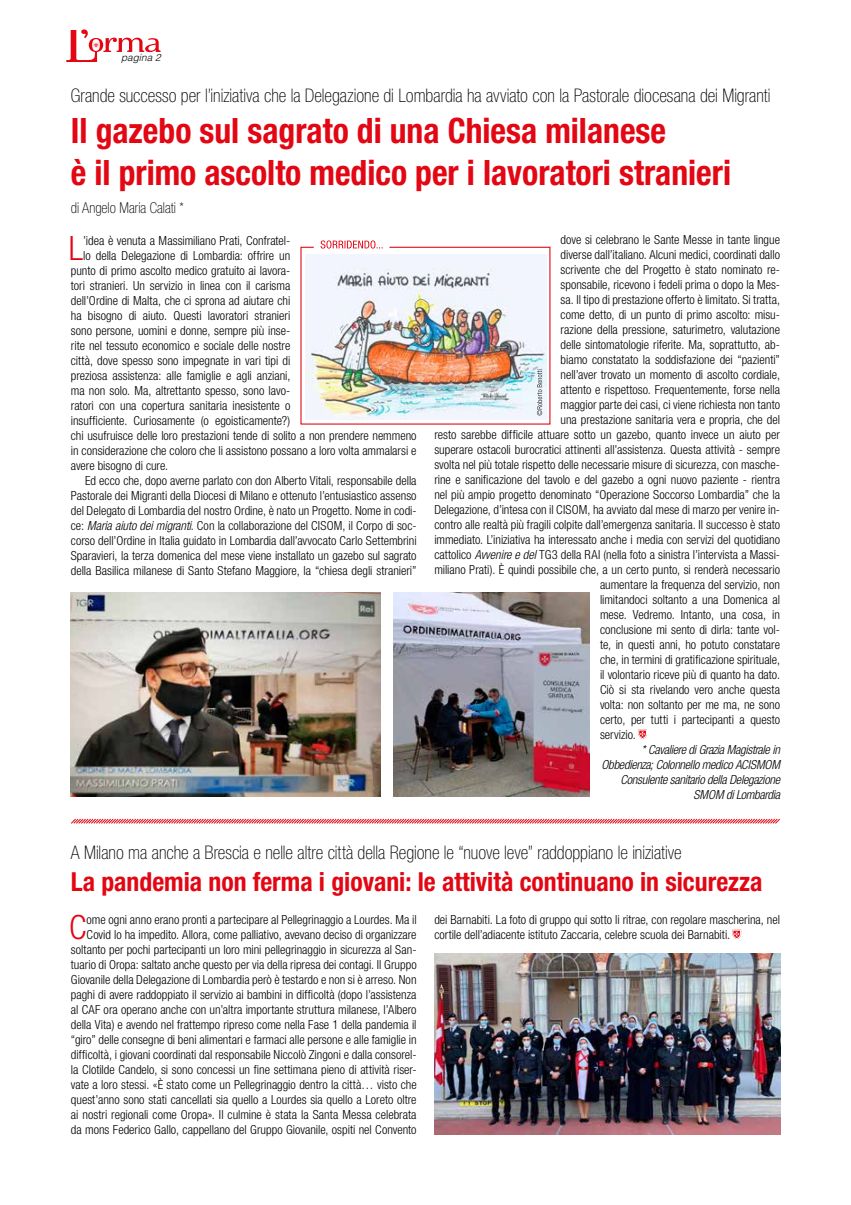
<style>
.page{position:relative;width:851px;height:1205px;background:#fff}
.page>*{position:absolute;margin:0;border:0;box-sizing:border-box;transform-origin:0 0}
.t1{font:700 condensed 35px/41.2px "Helvetica Neue LT Std";color:#e30613;scale:.96 1}
.t2{font:300 condensed 33.5px "Helvetica Neue LT Std";color:#e30613}
.t3{font:700 condensed 26.25px "Helvetica Neue LT Std";color:#e30613}
.t4{font:100 condensed 18.75px "Helvetica Neue LT Std";color:#000}
.t5{font:100 condensed 15px "Helvetica Neue LT Std";color:#000}
.t6{font:300 condensed 12.5px/15px "Helvetica Neue LT Std";color:#000;text-align:right}
.t7{font:italic 300 condensed 12.5px/15px "Helvetica Neue LT Std";letter-spacing:-.02em;color:#000;text-align:right}
.t8{font:italic 300 10px "Helvetica LT Std";color:#000}
.s1{font-style:italic}
</style>
<div class="page">
<svg style="left:66px;top:29px;width:94px;height:33px"></svg>
<svg style="left:638px;top:729px;width:9px;height:10px"></svg>
<svg style="left:732px;top:930px;width:9px;height:9px"></svg>
<svg style="left:320px;top:240px;width:56px;height:6px"></svg>
<img style="left:300px;top:246px;width:251px;height:179px">
<img style="left:393px;top:593px;width:196px;height:203px">
<img style="left:71px;top:593px;width:309px;height:203px">
<img style="left:434px;top:954px;width:346px;height:180px">
<svg style="left:71px;top:818px;width:709px;height:6px"></svg>
<p class="t8" style="left:121px;top:52px;width:41px">pagina 2</p>
<h3 class="t4" style="left:71px;top:85px;width:701px">Grande successo per l’iniziativa che la Delegazione di Lombardia ha avviato con la Pastorale diocesana dei Migranti</h3>
<h1 class="t1" style="left:71px;top:110px;width:689px">Il gazebo sul sagrato di una Chiesa milanese<br>è il primo ascolto medico per i lavoratori stranieri</h1>
<p class="t5" style="left:71px;top:199px;width:114px">di Angelo Maria Calati *</p>
<h2 class="t2" style="left:69px;top:229px;width:16px">L</h2>
<p class="t6" style="left:83px;top:233px;width:208px">’idea è venuta a Massimiliano Prati, Confratel-</p>
<p class="t6" style="left:560px;top:232px;width:221px">dove si celebrano le Sante Messe in tante lingue</p>
<p class="t6" style="left:560px;top:247px;width:221px">diverse dall’italiano. Alcuni medici, coordinati dallo</p>
<p class="t6" style="left:560px;top:262px;width:221px">scrivente che del Progetto è stato nominato re-</p>
<p class="t6" style="left:560px;top:277px;width:221px">sponsabile, ricevono i fedeli prima o dopo la Mes-</p>
<p class="t6" style="left:560px;top:292px;width:221px">sa. Il tipo di prestazione offerto è limitato. Si tratta,</p>
<p class="t6" style="left:560px;top:307px;width:221px">come detto, di un punto di primo ascolto: misu-</p>
<p class="t6" style="left:560px;top:322px;width:221px">razione della pressione, saturimetro, valutazione</p>
<p class="t6" style="left:560px;top:337px;width:221px">delle sintomatologie riferite. Ma, soprattutto, ab-</p>
<p class="t6" style="left:560px;top:352px;width:221px">biamo constatato la soddisfazione dei “pazienti”</p>
<p class="t6" style="left:560px;top:367px;width:221px">nell’aver trovato un momento di ascolto cordiale,</p>
<p class="t6" style="left:560px;top:382px;width:221px">attento e rispettoso. Frequentemente, forse nella</p>
<p class="t6" style="left:560px;top:397px;width:221px">maggior parte dei casi, ci viene richiesta non tanto</p>
<p class="t6" style="left:560px;top:412px;width:221px">una prestazione sanitaria vera e propria, che del</p>
<p class="t6" style="left:434px;top:427px;width:347px">resto sarebbe difficile attuare sotto un gazebo, quanto invece un aiuto per</p>
<p class="t6" style="left:434px;top:442px;width:347px">superare ostacoli burocratici attinenti all’assistenza. Questa attività - sempre</p>
<p class="t6" style="left:434px;top:457px;width:347px">svolta nel più totale rispetto delle necessarie misure di sicurezza, con masche-</p>
<p class="t6" style="left:434px;top:472px;width:347px">rine e sanificazione del tavolo e del gazebo a ogni nuovo paziente - rientra</p>
<p class="t6" style="left:434px;top:487px;width:347px">nel più ampio progetto denominato “Operazione Soccorso Lombardia” che la</p>
<p class="t6" style="left:434px;top:502px;width:347px">Delegazione, d’intesa con il CISOM, ha avviato dal mese di marzo per venire in-</p>
<p class="t6" style="left:434px;top:517px;width:347px">contro alle realtà più fragili colpite dall’emergenza sanitaria. Il successo è stato</p>
<p class="t6" style="left:434px;top:532px;width:347px">immediato. L’iniziativa ha interessato anche i media con servizi del quotidiano</p>
<p class="t6" style="left:434px;top:547px;width:347px">cattolico <span class="s1">Avvenire e del</span> TG3 della RAI (nella foto a sinistra l’intervista a Massi-</p>
<p class="t6" style="left:434px;top:562px;width:347px">miliano Prati). È quindi possibile che, a un certo punto, si renderà necessario</p>
<p class="t6" style="left:600px;top:577px;width:181px">aumentare la frequenza del servizio, non</p>
<p class="t6" style="left:600px;top:592px;width:181px">limitandoci soltanto a una Domenica al</p>
<p class="t6" style="left:600px;top:607px;width:181px">mese. Vedremo. Intanto, una cosa, in</p>
<p class="t6" style="left:600px;top:622px;width:181px">conclusione mi sento di dirla: tante vol-</p>
<p class="t6" style="left:600px;top:637px;width:181px">te, in questi anni, ho potuto constatare</p>
<p class="t6" style="left:600px;top:652px;width:181px">che, in termini di gratificazione spirituale,</p>
<p class="t6" style="left:600px;top:667px;width:181px">il volontario riceve più di quanto ha dato.</p>
<p class="t6" style="left:600px;top:682px;width:181px">Ciò si sta rivelando vero anche questa</p>
<p class="t6" style="left:600px;top:697px;width:181px">volta: non soltanto per me ma, ne sono</p>
<p class="t6" style="left:600px;top:712px;width:181px">certo, per tutti i partecipanti a questo</p>
<p class="t6" style="left:600px;top:727px;width:37px">servizio.</p>
<p class="t7" style="left:601px;top:743px;width:180px">* Cavaliere di Grazia Magistrale in Obbedienza; Colonnello medico ACISMOM Consulente sanitario della Delegazione SMOM di Lombardia</p>
<p class="t6" style="left:83px;top:248px;width:208px">lo della Delegazione di Lombardia: offrire un</p>
<p class="t6" style="left:71px;top:263px;width:221px">punto di primo ascolto medico gratuito ai lavora-</p>
<p class="t6" style="left:71px;top:278px;width:221px">tori stranieri. Un servizio in linea con il carisma</p>
<p class="t6" style="left:71px;top:293px;width:221px">dell’Ordine di Malta, che ci sprona ad aiutare chi</p>
<p class="t6" style="left:71px;top:308px;width:221px">ha bisogno di aiuto. Questi lavoratori stranieri</p>
<p class="t6" style="left:71px;top:323px;width:221px">sono persone, uomini e donne, sempre più inse-</p>
<p class="t6" style="left:71px;top:338px;width:221px">rite nel tessuto economico e sociale delle nostre</p>
<p class="t6" style="left:71px;top:353px;width:221px">città, dove spesso sono impegnate in vari tipi di</p>
<p class="t6" style="left:71px;top:368px;width:221px">preziosa assistenza: alle famiglie e agli anziani,</p>
<p class="t6" style="left:71px;top:383px;width:221px">ma non solo. Ma, altrettanto spesso, sono lavo-</p>
<p class="t6" style="left:71px;top:398px;width:221px">ratori con una copertura sanitaria inesistente o</p>
<p class="t6" style="left:71px;top:413px;width:221px">insufficiente. Curiosamente (o egoisticamente?)</p>
<p class="t6" style="left:71px;top:428px;width:347px">chi usufruisce delle loro prestazioni tende di solito a non prendere nemmeno</p>
<p class="t6" style="left:71px;top:443px;width:347px">in considerazione che coloro che li assistono possano a loro volta ammalarsi e</p>
<p class="t6" style="left:71px;top:458px;width:99px">avere bisogno di cure.</p>
<p class="t6" style="left:85px;top:473px;width:333px">Ed ecco che, dopo averne parlato con don Alberto Vitali, responsabile della</p>
<p class="t6" style="left:71px;top:488px;width:347px">Pastorale dei Migranti della Diocesi di Milano e ottenuto l’entusiastico assenso</p>
<p class="t6" style="left:71px;top:503px;width:347px">del Delegato di Lombardia del nostro Ordine, è nato un Progetto. Nome in codi-</p>
<p class="t6" style="left:71px;top:518px;width:347px">ce: <span class="s1">Maria aiuto dei migranti</span>. Con la collaborazione del CISOM, il Corpo di soc-</p>
<p class="t6" style="left:71px;top:533px;width:347px">corso dell’Ordine in Italia guidato in Lombardia dall’avvocato Carlo Settembrini</p>
<p class="t6" style="left:71px;top:548px;width:347px">Sparavieri, la terza domenica del mese viene installato un gazebo sul sagrato</p>
<p class="t6" style="left:71px;top:563px;width:347px">della Basilica milanese di Santo Stefano Maggiore, la “chiesa degli stranieri”</p>
<h3 class="t4" style="left:71px;top:842px;width:612px">A Milano ma anche a Brescia e nelle altre città della Regione le “nuove leve” raddoppiano le iniziative</h3>
<h3 class="t3" style="left:71px;top:865px;width:693px">La pandemia non ferma i giovani: le attività continuano in sicurezza</h3>
<p class="t6" style="left:434px;top:912px;width:347px;text-align:left">dei Barnabiti. La foto di gruppo qui sotto li ritrae, con regolare mascherina, nel cortile dell’adiacente istituto Zaccaria, celebre scuola dei Barnabiti.</p>
<h2 class="t2" style="left:69px;top:908px;width:19px">C</h2>
<p class="t6" style="left:71px;top:912px;width:347px">ome ogni anno erano pronti a partecipare al Pellegrinaggio a Lourdes. Ma il Covid lo ha impedito. Allora, come palliativo, avevano deciso di organizzare soltanto per pochi partecipanti un loro mini pellegrinaggio in sicurezza al San&shy;tuario di Oropa: saltato anche questo per via della ripresa dei contagi. Il Gruppo Giovanile della Delegazione di Lombardia però è testardo e non si è arreso. Non paghi di avere raddoppiato il servizio ai bambini in difficoltà (dopo l’assistenza al CAF ora operano anche con un’altra importante struttura milanese, l’Albero della Vita) e avendo nel frattempo ripreso come nella Fase 1 della pandemia il “giro” delle consegne di beni alimentari e farmaci alle persone e alle famiglie in difficoltà, i giovani coordinati dal responsabile Niccolò Zingoni e dalla consorel&shy;la Clotilde Candelo, si sono concessi un fine settimana pieno di attività riser&shy;vate a loro stessi. «È stato come un Pellegrinaggio dentro la città… visto che quest’anno sono stati cancellati sia quello a Lourdes sia quello a Loreto oltre ai nostri regionali come Oropa». Il culmine è stata la Santa Messa celebrata da mons Federico Gallo, cappellano del Gruppo Giovanile, ospiti nel Convento</p>
</div>
